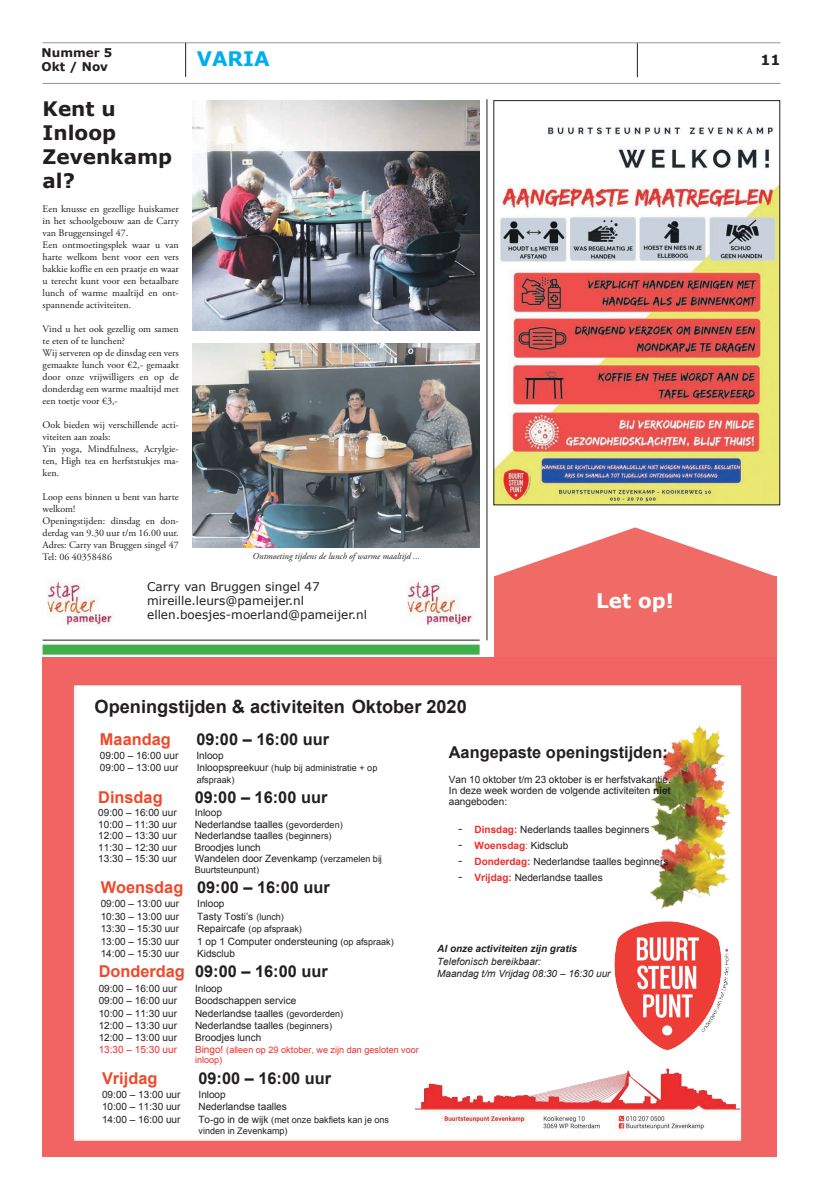
<style>
.page{position:relative;width:823px;height:1191px;background:#fff}
.page>*{position:absolute;margin:0;border:0;box-sizing:border-box;transform-origin:0 0}
.t1{font:700 20px/24px "Verdana";color:#231f20}
.t2{font:700 20px "Verdana";color:#fff}
.t3{font:700 20px "Verdana";color:#00aeef}
.t4{font:700 18.2px "Arial";color:#231f20}
.t5{font:700 16.3px "Arial";color:#231f20}
.t6{font:700 16.3px "Arial";color:#ef492b}
.t7{font:700 14px "Verdana";color:#231f20}
.t8{font:12px/14px "Verdana";color:#231f20}
.t9{font:700 12px/14.4px "Verdana";color:#231f20}
.t10{font:10px/11.4px "Arial";color:#231f20;text-align:justify}
.t11{font:10px/12px "Adobe Garamond Pro";color:#231f20}
.t12{font:italic 10px/12.4px "Arial";color:#231f20}
.t13{font:italic 700 10px "Arial";color:#231f20}
.t14{font:700 10px "Arial";color:#ee2d2d}
.t15{font:10px "Arial";color:#ee2d2d}
.t16{font:9px/11.3px "Arial";color:#231f20}
.t17{font:9px/10.6px "Arial";color:#ee2d2d}
.t18{font:italic 9px "Adobe Garamond Pro";color:#231f20}
.s1{font-size:10px}
.s2{font-size:9px}
.s3{color:#ef492b}
.s4{font-weight:700}
.s5{font-family:"Calibri";font-size:14.5px}
.s6{font-weight:700;color:#ee2d2d}
.s7{font-family:"Calibri";font-weight:400;font-size:14.5px;color:#231f20}
.s8{font-weight:400}
.s9{font-weight:400;color:#231f20}
</style>
<div class="page">
<hr style="left:43px;top:640px;width:436px;height:1px;background:#231f20">
<div style="left:43px;top:644px;width:436px;height:10px;background:#40ae49"></div>
<hr style="left:486px;top:99px;width:1px;height:541px;background:#231f20">
<img style="left:407px;top:579px;width:66px;height:47px">
<img style="left:48px;top:579px;width:66px;height:47px">
<img style="left:193px;top:100px;width:286px;height:230px">
<img style="left:193px;top:343px;width:286px;height:204px">
<img style="left:495px;top:127px;width:282px;height:376px">
<div style="left:493px;top:576px;width:283px;height:83px;background:#f16b66"></div>
<svg style="left:495px;top:527px;width:280px;height:49px"></svg>
<img style="left:43px;top:658px;width:733px;height:498px">
<img style="left:416px;top:1062px;width:322px;height:75px">
<img style="left:653px;top:716px;width:79px;height:11px">
<img style="left:735px;top:743px;width:14px;height:32px">
<img style="left:614px;top:921px;width:114px;height:128px">
<img style="left:735px;top:775px;width:14px;height:106px">
<img style="left:639px;top:727px;width:96px;height:100px">
<img style="left:636px;top:827px;width:101px;height:88px">
<svg style="left:655px;top:890px;width:83px;height:28px"></svg>
<img style="left:656px;top:893px;width:82px;height:25px">
<hr style="left:43px;top:43px;width:737px;height:1px;background:#939598">
<hr style="left:43px;top:83px;width:737px;height:1px;background:#939598">
<hr style="left:185px;top:43px;width:1px;height:34px;background:#231f20">
<hr style="left:636px;top:43px;width:1px;height:34px;background:#231f20">
<p class="t9" style="left:42px;top:46px;width:72px">Nummer 5<br>Okt / Nov</p>
<h3 class="t7" style="left:760px;top:50px;width:21px">11</h3>
<h1 class="t3" style="left:197px;top:46px;width:74px">VARIA</h1>
<h1 class="t1" style="left:43px;top:97px;width:131px">Kent u<br>Inloop<br>Zevenkamp al?</h1>
<p class="t11" style="left:43px;top:203px;width:138px">Een knusse en gezellige huiskamer in het schoolgebouw aan de Carry van Bruggensingel 47.<br>Een ontmoetingsplek waar u van harte welkom bent voor een vers bakkie koffie en een praatje en waar u terecht kunt voor een betaalbare lunch of warme maaltijd en ont&shy;spannende activiteiten.</p>
<p class="t11" style="left:43px;top:323px;width:138px">Vind u het ook gezellig om samen te eten of te lunchen?<br>Wij serveren op de dinsdag een vers gemaakte lunch voor €2,- gemaakt door onze vrijwilligers en op de donderdag een warme maaltijd met een toetje voor €3,-</p>
<p class="t11" style="left:43px;top:419px;width:138px">Ook bieden wij verschillende acti&shy;viteiten aan zoals:<br>Yin yoga, Mindfulness, Acrylgie&shy;ten, High tea en herfststukjes ma&shy;ken.</p>
<p class="t11" style="left:43px;top:491px;width:138px">Loop eens binnen u bent van harte welkom!<br>Openingstijden: dinsdag en don&shy;derdag van 9.30 uur t/m 16.00 uur.<br>Adres: Carry van Bruggen singel 47<br>Tel: 06 40358486</p>
<p class="t18" style="left:252px;top:550px;width:169px">Ontmoeting tijdens de lunch of warme maaltijd ...</p>
<p class="t8" style="left:147px;top:579px;width:221px">Carry van Bruggen singel 47 mireille.leurs@pameijer.nl ellen.boesjes-moerland@pameijer.nl</p>
<h2 class="t4" style="left:94px;top:694px;width:373px">Openingstijden &amp; activiteiten Oktober 2020</h2>
<h1 class="t2" style="left:595px;top:588px;width:79px">Let op!</h1>
<h3 class="t6" style="left:100px;top:728px;width:72px">Maandag</h3>
<h3 class="t5" style="left:196px;top:728px;width:134px">09:00 – 16:00 uur</h3>
<p class="t10" style="left:100px;top:750px;width:80px">09:00 – 16:00 uur</p>
<p class="t10" style="left:196px;top:750px;width:29px">Inloop</p>
<p class="t10" style="left:100px;top:762px;width:80px">09:00 – 13:00 uur</p>
<p class="t16" style="left:197px;top:762px;width:182px"><span class="s1">Inloopspreekuur</span> (hulp bij administratie + op afspraak)</p>
<h3 class="t6" style="left:98px;top:787px;width:66px">Dinsdag</h3>
<h3 class="t5" style="left:194px;top:787px;width:134px">09:00 – 16:00 uur</h3>
<p class="t10" style="left:98px;top:807px;width:80px">09:00 – 16:00 uur</p>
<p class="t10" style="left:194px;top:807px;width:29px">Inloop</p>
<p class="t10" style="left:98px;top:818px;width:80px">10:00 – 11:30 uur</p>
<p class="t10" style="left:194px;top:818px;width:149px">Nederlandse taalles <span class="s2">(gevorderden)</span></p>
<p class="t10" style="left:98px;top:830px;width:80px">12:00 – 13:30 uur</p>
<p class="t10" style="left:194px;top:830px;width:138px">Nederlandse taalles <span class="s2">(beginners)</span></p>
<p class="t10" style="left:98px;top:841px;width:80px">11:30 – 12:30 uur</p>
<p class="t10" style="left:194px;top:841px;width:68px">Broodjes lunch</p>
<p class="t10" style="left:98px;top:853px;width:80px">13:30 – 15:30 uur</p>
<p class="t10" style="left:194px;top:853px;width:189px">Wandelen door Zevenkamp (<span class="s2">verzamelen bij</span></p>
<p class="t16" style="left:194px;top:864px;width:66px">Buurtsteunpunt)</p>
<h3 class="t5" style="left:101px;top:876px;width:230px"><span class="s3">Woensdag</span> 09:00 – 16:00 uur</h3>
<p class="t10" style="left:101px;top:898px;width:80px">09:00 – 13:00 uur</p>
<p class="t10" style="left:197px;top:898px;width:29px">Inloop</p>
<p class="t10" style="left:101px;top:910px;width:80px">10:30 – 13:00 uur</p>
<p class="t10" style="left:197px;top:910px;width:88px">Tasty Tosti’s <span class="s2">(lunch)</span></p>
<p class="t10" style="left:101px;top:923px;width:80px">13:30 – 15:30 uur</p>
<p class="t16" style="left:197px;top:923px;width:106px"><span class="s1">Repaircafe</span> (op afspraak)</p>
<p class="t10" style="left:101px;top:935px;width:80px">13:00 – 15:30 uur</p>
<p class="t10" style="left:197px;top:935px;width:198px">1 op 1 Computer ondersteuning <span class="s2">(op afspraak)</span></p>
<p class="t10" style="left:101px;top:947px;width:80px">14:00 – 15:30 uur</p>
<p class="t10" style="left:197px;top:947px;width:39px">Kidsclub</p>
<h3 class="t5" style="left:99px;top:961px;width:230px"><span class="s3">Donderdag</span> 09:00 – 16:00 uur</h3>
<p class="t10" style="left:99px;top:982px;width:80px">09:00 – 16:00 uur</p>
<p class="t10" style="left:195px;top:982px;width:29px">Inloop</p>
<p class="t10" style="left:99px;top:995px;width:80px">09:00 – 16:00 uur</p>
<p class="t10" style="left:195px;top:995px;width:103px">Boodschappen service</p>
<p class="t10" style="left:99px;top:1007px;width:80px">10:00 – 11:30 uur</p>
<p class="t10" style="left:195px;top:1007px;width:149px">Nederlandse taalles <span class="s2">(gevorderden)</span></p>
<p class="t10" style="left:99px;top:1019px;width:80px">12:00 – 13:30 uur</p>
<p class="t10" style="left:195px;top:1019px;width:138px">Nederlandse taalles <span class="s2">(beginners)</span></p>
<p class="t10" style="left:99px;top:1032px;width:80px">12:00 – 13:00 uur</p>
<p class="t10" style="left:195px;top:1032px;width:68px">Broodjes lunch</p>
<p class="t15" style="left:99px;top:1042px;width:80px">13:30 – 15:30 uur</p>
<p class="t17" style="left:195px;top:1044px;width:225px"><span class="s1">Bingo!</span> (alleen op 29 oktober, we zijn dan gesloten voor inloop)</p>
<h3 class="t6" style="left:102px;top:1067px;width:57px">Vrijdag</h3>
<h3 class="t5" style="left:198px;top:1067px;width:134px">09:00 – 16:00 uur</h3>
<p class="t10" style="left:102px;top:1088px;width:80px">09:00 – 13:00 uur</p>
<p class="t10" style="left:198px;top:1088px;width:29px">Inloop</p>
<p class="t10" style="left:102px;top:1101px;width:80px">10:00 – 11:30 uur</p>
<p class="t10" style="left:198px;top:1101px;width:90px">Nederlandse taalles</p>
<p class="t10" style="left:102px;top:1113px;width:80px">14:00 – 16:00 uur</p>
<p class="t16" style="left:198px;top:1114px;width:192px"><span class="s1">To-go in de wijk</span> (met onze bakfiets kan je ons vinden in Zevenkamp)</p>
<h3 class="t5" style="left:448px;top:741px;width:220px">Aangepaste openingstijden:</h3>
<p class="t10" style="left:448px;top:773px;width:223px">Van 10 oktober t/m 23 oktober is er herfstvakantie.<br>In deze week worden de volgende activiteiten <span class="s4">niet </span>aangeboden:</p>
<p class="t10" style="left:458px;top:823px;width:193px"><span class="s5">-</span> <span class="s6">Dinsdag:</span> Nederlands taalles beginners</p>
<p class="t14" style="left:458px;top:838px;width:112px"><span class="s7">-</span> Woensdag<span class="s8">:</span> <span class="s9">Kidsclub</span></p>
<p class="t10" style="left:458px;top:855px;width:212px"><span class="s5">-</span> <span class="s6">Donderdag:</span> Nederlandse taalles beginners</p>
<p class="t10" style="left:458px;top:871px;width:146px"><span class="s5">-</span> <span class="s6">Vrijdag:</span> Nederlandse taalles</p>
<p class="t13" style="left:437px;top:942px;width:141px">Al onze activiteiten zijn gratis</p>
<p class="t12" style="left:437px;top:955px;width:175px">Telefonisch bereikbaar:<br>Maandag t/m Vrijdag 08:30 – 16:30 uur</p>
</div>
